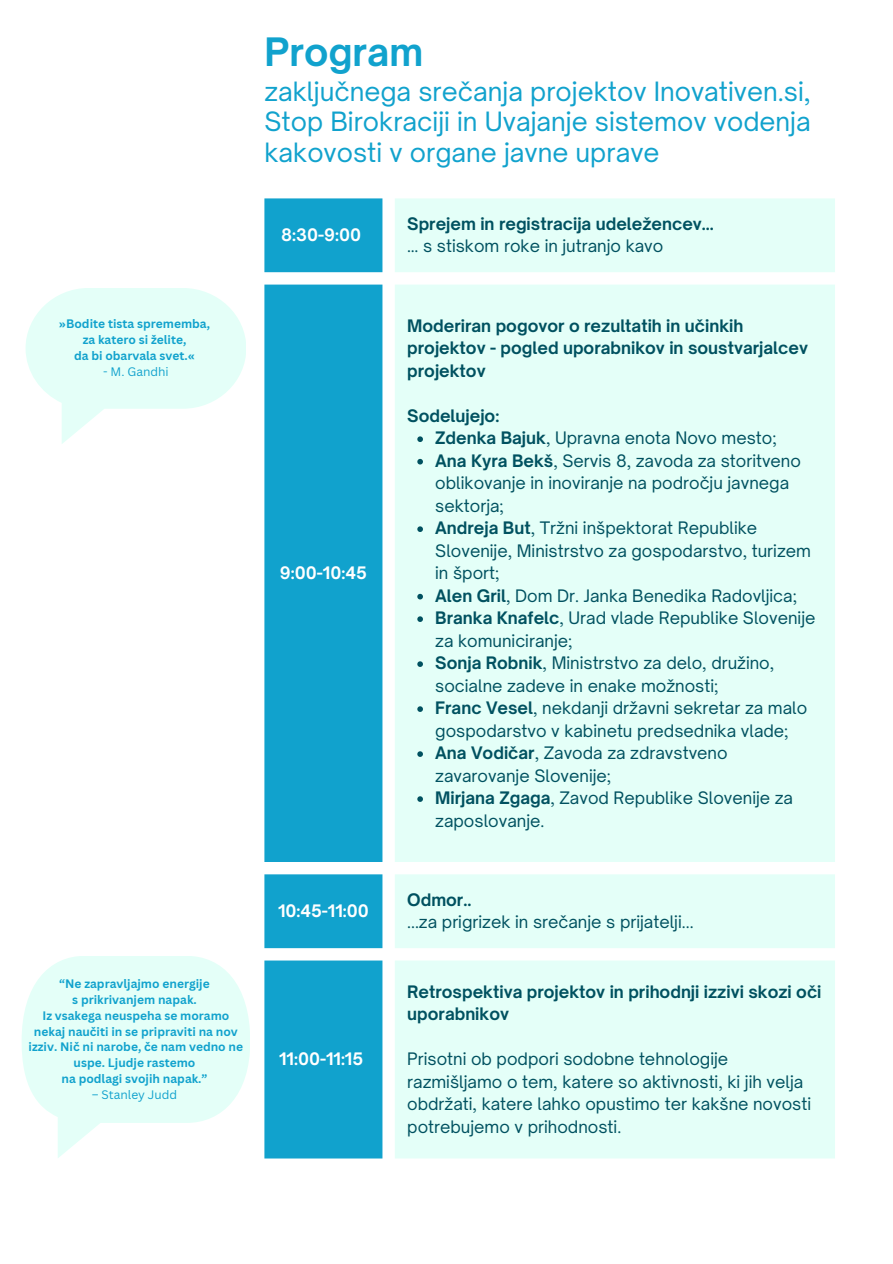
<style>
.page{position:relative;width:893px;height:1264px;background:#fff}
.page>*{position:absolute;margin:0;border:0;box-sizing:border-box;transform-origin:0 0}
.t1{font:700 37.5px "Open Sauce One";color:#11a2cd}
.t2{font:25.5px/30.3px "Open Sauce One";color:#11a2cd;text-align:justify}
.t3{font:16.5px/22.5px "Open Sauce One";color:#005160}
.t4{font:700 16.5px/22.5px "Open Sauce One";color:#005160}
.t5{font:700 16.5px "Open Sauce One";color:#fff}
.t6{font:700 12px/15.8px "Canva Sans";color:#11a2cd;text-align:center}
.t7{font:12px "Canva Sans";color:#11a2cd}
.s1{font-weight:700}
</style>
<div class="page">
<div style="left:264px;top:198px;width:118px;height:960px;background:#11a2cd"></div>
<div style="left:395px;top:198px;width:439px;height:960px;background:#e4fff8"></div>
<svg style="left:417px;top:436px;width:6px;height:6px"></svg>
<svg style="left:417px;top:459px;width:6px;height:5px"></svg>
<svg style="left:417px;top:526px;width:6px;height:6px"></svg>
<svg style="left:417px;top:594px;width:6px;height:5px"></svg>
<svg style="left:417px;top:616px;width:6px;height:6px"></svg>
<svg style="left:417px;top:661px;width:6px;height:6px"></svg>
<svg style="left:417px;top:706px;width:6px;height:6px"></svg>
<svg style="left:417px;top:751px;width:6px;height:6px"></svg>
<svg style="left:417px;top:796px;width:6px;height:6px"></svg>
<svg style="left:26px;top:288px;width:220px;height:121px;background:#e7fff8"></svg>
<svg style="left:22px;top:956px;width:228px;height:166px;background:#e6fff8"></svg>
<p class="t1" style="left:264px;top:29px;width:160px">Program</p>
<p class="t2" style="left:264px;top:76px;width:548px">zaključnega srečanja projektov Inovativen.si, Stop Birokraciji in Uvajanje sistemov vodenja kakovosti v organe javne uprave</p>
<p class="t5" style="left:281px;top:225px;width:81px">8:30-9:00</p>
<p class="t4" style="left:407px;top:212px;width:308px">Sprejem in registracija udeležencev...</p>
<p class="t3" style="left:407px;top:235px;width:258px">… s stiskom roke in jutranjo kavo</p>
<p class="t6" style="left:59px;top:316px;width:153px">»Bodite tista sprememba,</p>
<p class="t6" style="left:83px;top:331px;width:105px">za katero si želite,</p>
<p class="t6" style="left:74px;top:347px;width:122px">da bi obarvala svet.«</p>
<p class="t7" style="left:103px;top:363px;width:67px">- M. Gandhi</p>
<p class="t5" style="left:280px;top:562px;width:88px">9:00-10:45</p>
<p class="t6" style="left:59px;top:975px;width:152px">“Ne zapravljajmo energije</p>
<p class="t6" style="left:72px;top:991px;width:126px">s prikrivanjem napak.</p>
<p class="t6" style="left:29px;top:1007px;width:216px">Iz vsakega neuspeha se moramo nekaj naučiti in se pripraviti na nov izziv. Nič ni narobe, če nam vedno ne uspe. Ljudje rastemo</p>
<p class="t6" style="left:61px;top:1070px;width:147px">na podlagi svojih napak.”</p>
<p class="t7" style="left:92px;top:1085px;width:87px">– Stanley Judd</p>
<p class="t5" style="left:278px;top:900px;width:92px">10:45-11:00</p>
<p class="t5" style="left:279px;top:1048px;width:85px">11:00-11:15</p>
<p class="t4" style="left:407px;top:314px;width:402px">Moderiran pogovor o rezultatih in učinkih projektov - pogled uporabnikov in soustvarjalcev projektov</p>
<p class="t4" style="left:407px;top:404px;width:94px">Sodelujejo:</p>
<p class="t3" style="left:435px;top:427px;width:343px"><span class="s1">Zdenka Bajuk</span>, Upravna enota Novo mesto;</p>
<p class="t3" style="left:435px;top:449px;width:367px"><span class="s1">Ana Kyra Bekš</span>, Servis 8, zavoda za storitveno oblikovanje in inoviranje na področju javnega sektorja;</p>
<p class="t3" style="left:435px;top:516px;width:377px"><span class="s1">Andreja But</span>, Tržni inšpektorat Republike<br>Slovenije, Ministrstvo za gospodarstvo, turizem in šport;</p>
<p class="t3" style="left:435px;top:584px;width:363px"><span class="s1">Alen Gril</span>, Dom Dr. Janka Benedika Radovljica;</p>
<p class="t3" style="left:435px;top:606px;width:381px"><span class="s1">Branka Knafelc</span>, Urad vlade Republike Slovenije za komuniciranje;</p>
<p class="t3" style="left:435px;top:651px;width:340px"><span class="s1">Sonja Robnik</span>, Ministrstvo za delo, družino, socialne zadeve in enake možnosti;</p>
<p class="t3" style="left:435px;top:696px;width:373px"><span class="s1">Franc Vesel</span>, nekdanji državni sekretar za malo gospodarstvo v kabinetu predsednika vlade;</p>
<p class="t3" style="left:435px;top:741px;width:294px"><span class="s1">Ana Vodičar</span>, Zavoda za zdravstveno zavarovanje Slovenije;</p>
<p class="t3" style="left:435px;top:786px;width:359px"><span class="s1">Mirjana Zgaga</span>, Zavod Republike Slovenije za zaposlovanje.</p>
<p class="t4" style="left:407px;top:888px;width:66px">Odmor..</p>
<p class="t3" style="left:407px;top:910px;width:288px">...za prigrizek in srečanje s prijatelji...</p>
<p class="t4" style="left:407px;top:980px;width:416px">Retrospektiva projektov in prihodnji izzivi skozi oči uporabnikov</p>
<p class="t3" style="left:407px;top:1047px;width:405px">Prisotni ob podpori sodobne tehnologije razmišljamo o tem, katere so aktivnosti, ki jih velja obdržati, katere lahko opustimo ter kakšne novosti potrebujemo v prihodnosti.</p>
</div>
